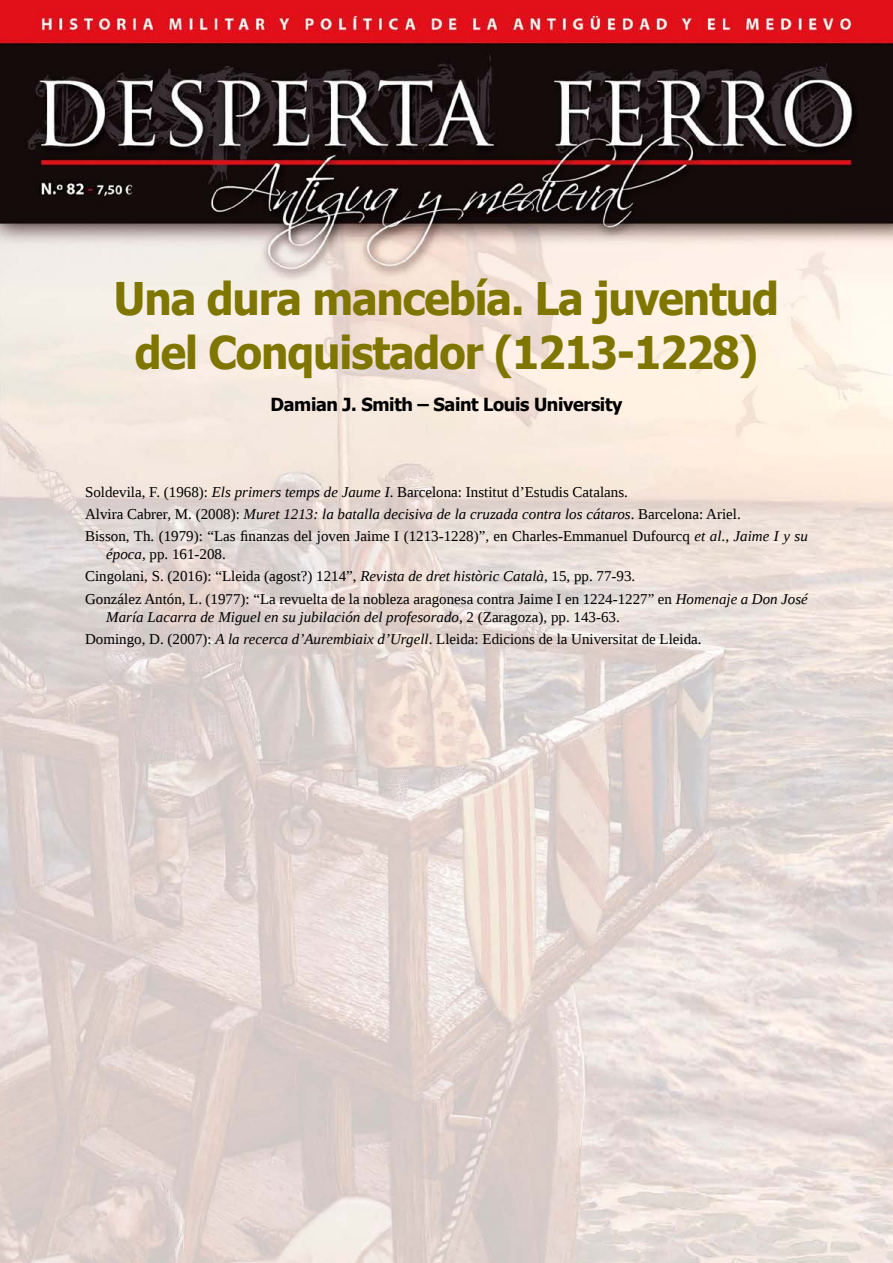
<style>
.page{position:relative;width:893px;height:1263px;background:#fff}
.page>*{position:absolute;margin:0;border:0;box-sizing:border-box;transform-origin:0 0}
.t1{font:700 45px/54px "Tahoma";letter-spacing:-.025em;color:#7f7600;text-align:center;scale:.95 1}
.t2{font:700 18px "Tahoma";letter-spacing:-.02em;color:#000}
.t3{font:15px/22.2px "Liberation Serif";color:#000}
.t4{font:italic 15px/22.2px "Liberation Serif";color:#000}
.s1{font-style:italic}
.s2{font-style:normal}
</style>
<div class="page">
<img style="left:0;top:0;width:893px;height:1263px">
<h1 class="t1" style="left:114px;top:274px;width:702px">Una dura mancebía. La juventud del Conquistador (1213-1228)</h1>
<p class="t2" style="left:270px;top:396px;width:353px">Damian J. Smith – Saint Louis University</p>
<p class="t3" style="left:85px;top:482px;width:724px">Soldevila, F. (1968): <span class="s1">Els primers temps de Jaume I</span>. Barcelona: Institut d’Estudis Catalans.<br>Alvira Cabrer, M. (2008): <span class="s1">Muret 1213: la batalla decisiva de la cruzada contra los cátaros</span>. Barcelona: Ariel.<br>Bisson, Th. (1979): “Las finanzas del joven Jaime I (1213-1228)”, en Charles-Emmanuel Dufourcq <span class="s1">et al</span>., <span class="s1">Jaime I y su</span></p>
<p class="t3" style="left:85px;top:543px;width:724px;text-indent:21px"><span class="s1">época</span>, pp. 161-208.<br>Cingolani, S. (2016): “Lleida (agost?) 1214”, <span class="s1">Revista de dret històric Català</span>, 15, pp. 77-93.<br>González Antón, L. (1977): “La revuelta de la nobleza aragonesa contra Jaime I en 1224-1227” en <span class="s1">Homenaje a Don José</span></p>
<p class="t4" style="left:85px;top:607px;width:618px;text-indent:21px">María Lacarra de Miguel en su jubilación del profesorado, <span class="s2">2 (Zaragoza), pp. 143-63.<br>Domingo, D. (2007):</span> A la recerca d’Aurembiaix d’Urgell<span class="s2">. Lleida: Edicions de la Universitat de Lleida.</span></p>
</div>
